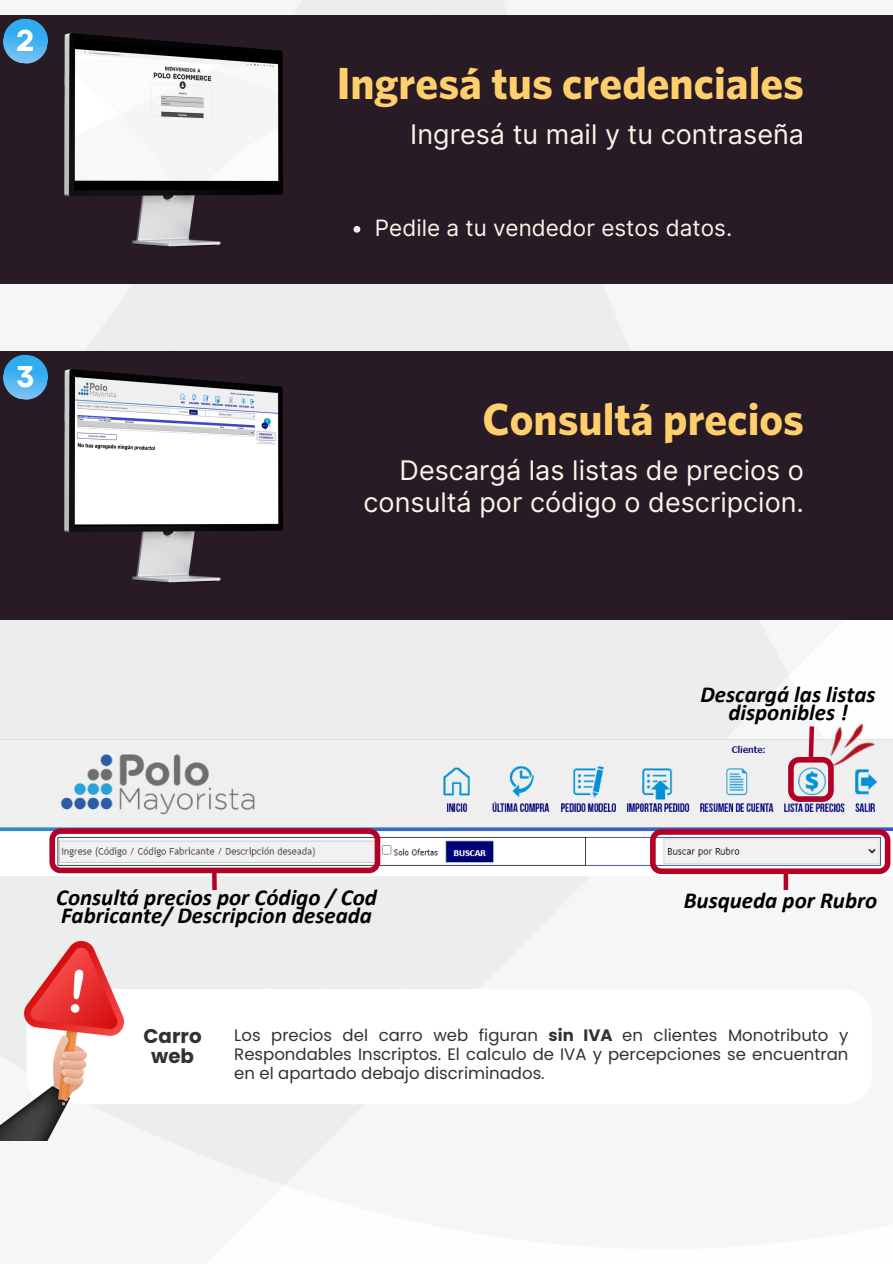
<style>
.page{position:relative;width:893px;height:1264px;background:#fff}
.page>*{position:absolute;margin:0;border:0;box-sizing:border-box;transform-origin:0 0}
.t1{font:700 45px "Whitney";color:#ffce6d}
.t2{font:700 30px "Garet";color:#fff}
.t3{font:27px/31.5px "Inter";color:#f6f6e9;text-align:right}
.t4{font:italic 700 22.95px/18px "Calibri";color:#000;text-align:center}
.t5{font:22.5px "Inter";color:#f6f6e9}
.t6{font:700 19.8px/19.8px "Poppins";color:#313330;text-align:center}
.t7{font:16.5px/19.2px "Poppins";color:#313330;text-align:justify}
.s1{font-weight:700}
</style>
<div class="page">
<img style="left:0;top:0;width:892px;height:1263px">
<div style="left:0;top:16px;width:892px;height:267px;background:#291b25"></div>
<img style="left:64px;top:33px;width:219px;height:213px">
<svg style="left:3px;top:18px;width:45px;height:46px"></svg>
<div style="left:0;top:352px;width:892px;height:267px;background:#291b25"></div>
<img style="left:64px;top:369px;width:219px;height:213px">
<svg style="left:3px;top:354px;width:45px;height:46px"></svg>
<img style="left:0;top:739px;width:365px;height:136px">
<img style="left:365px;top:739px;width:527px;height:136px">
<div style="left:765px;top:745px;width:127px;height:12px;background:#efefef"></div>
<img style="left:818px;top:706px;width:74px;height:78px">
<svg style="left:788px;top:721px;width:45px;height:80px"></svg>
<svg style="left:49px;top:828px;width:331px;height:45px"></svg>
<div style="left:212px;top:871px;width:5px;height:19px;background:#b20027"></div>
<svg style="left:650px;top:829px;width:240px;height:45px"></svg>
<div style="left:783px;top:873px;width:5px;height:17px;background:#b20027"></div>
<div style="left:26px;top:989px;width:845px;height:115px;background:#fff;border-radius:28px"></div>
<img style="left:0;top:941px;width:124px;height:199px">
<svg style="left:353px;top:226px;width:7px;height:7px"></svg>
<p class="t2" style="left:16px;top:18px;width:21px">2</p>
<h3 class="t2" style="left:16px;top:354px;width:20px">3</h3>
<p class="t1" style="left:336px;top:56px;width:469px">Ingresá tus credenciales</p>
<p class="t3" style="left:410px;top:118px;width:395px">Ingresá tu mail y tu contraseña</p>
<p class="t5" style="left:375px;top:214px;width:359px">Pedile a tu vendedor estos datos.</p>
<h1 class="t1" style="left:482px;top:392px;width:323px">Consultá precios</h1>
<h2 class="t3" style="left:363px;top:454px;width:442px">Descargá las listas de precios o consultá por código o descripcion.</h2>
<h1 class="t4" style="left:56px;top:889px;width:322px;text-align:left">Consultá precios por Código / Cod<br>Fabricante/ Descripcion deseada</h1>
<p class="t4" style="left:700px;top:687px;width:177px">Descargá las listas disponibles !</p>
<p class="t4" style="left:683px;top:893px;width:195px">Busqueda por Rubro</p>
<p class="t6" style="left:143px;top:1026px;width:60px">Carro web</p>
<p class="t7" style="left:234px;top:1025px;width:615px">Los precios del carro web figuran <span class="s1">sin IVA</span> en clientes Monotributo y Respondables Inscriptos. El calculo de IVA y percepciones se encuentran en el apartado debajo discriminados.</p>
</div>
